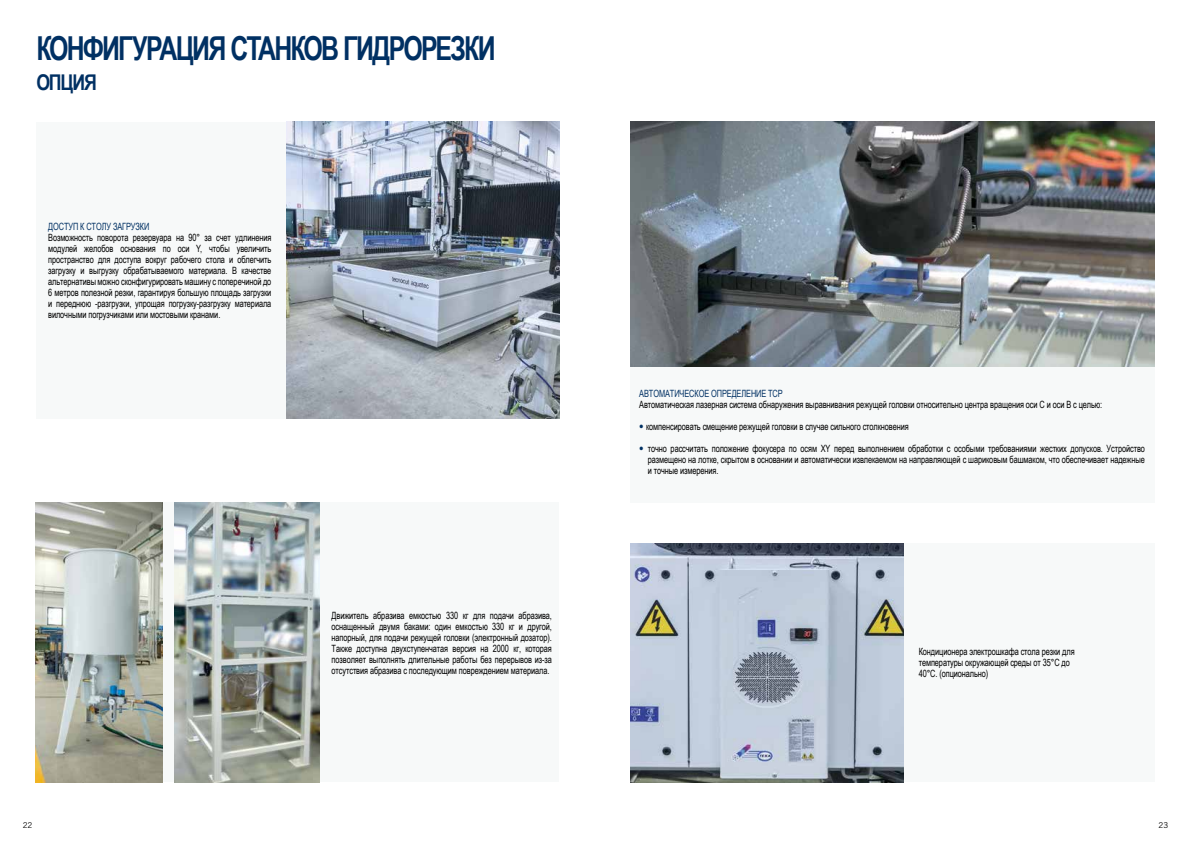
<style>
.page{position:relative;width:1191px;height:842px;background:#fff}
.page>*{position:absolute;margin:0;border:0;box-sizing:border-box;transform-origin:0 0}
.t1{font:700 33px "Arial Narrow";letter-spacing:-.06em;color:#003063;scale:.92 1}
.t2{font:700 21.7px "Arial Narrow";letter-spacing:-.055em;color:#003063}
.t3{font:10px/11px "Arial Narrow";letter-spacing:-.01em;color:#000;text-align:justify;scale:.9 1}
.t4{font:10px "Arial Narrow";letter-spacing:-.01em;color:#003063;scale:.9 1}
.t5{font:8px "Trade Gothic LT Std";color:#000}
.s1{font-family:"Trade Gothic LT Std";font-weight:300;color:#003063}
</style>
<div class="page">
<div style="left:631px;top:123px;width:524px;height:380px;background:#f7f9f9"></div>
<img style="left:631px;top:122px;width:523px;height:245px">
<div style="left:36px;top:122px;width:523px;height:296px;background:#f7f9f9"></div>
<div style="left:35px;top:503px;width:523px;height:279px;background:#f7f9f9"></div>
<img style="left:175px;top:503px;width:144px;height:279px">
<img style="left:287px;top:122px;width:272px;height:296px">
<img style="left:36px;top:503px;width:127px;height:279px">
<div style="left:631px;top:543px;width:523px;height:239px;background:#f7f9f9"></div>
<img style="left:631px;top:543px;width:273px;height:239px">
<h1 class="t1" style="left:36px;top:23px;width:500px">КОНФИГУРАЦИЯ СТАНКОВ ГИДРОРЕЗКИ</h1>
<h2 class="t2" style="left:36px;top:66px;width:62px">ОПЦИЯ</h2>
<p class="t4" style="left:48px;top:219px;width:114px">ДОСТУП К СТОЛУ ЗАГРУЗКИ</p>
<p class="t3" style="left:48px;top:232px;width:249px">Возможность поворота резервуара на 90° за счет удлинения модулей желобов основания по оси Y, чтобы увеличить пространство для доступа вокруг рабочего стола и облегчить загрузку и выгрузку обрабатываемого материала. В качестве альтернативы можно сконфигурировать машину с поперечиной до 6 метров полезной резки, гарантируя большую площадь загрузки и переднюю -разгрузки, упрощая погрузку-разгрузку материала вилочными погрузчиками или мостовыми кранами.</p>
<p class="t3" style="left:332px;top:609px;width:246px">Движитель абразива емкостью 330 кг для подачи абразива, оснащенный двумя баками: один емкостью 330 кг и другой, напорный, для подачи режущей головки (электронный дозатор).<br>Также доступна двухступенчатая версия на 2000 кг, которая позволяет выполнять длительные работы без перерывов из-за отсутствия абразива с последующим повреждением материала.</p>
<p class="t4" style="left:639px;top:386px;width:161px">АВТОМАТИЧЕСКОЕ ОПРЕДЕЛЕНИЕ TCP</p>
<p class="t3" style="left:639px;top:398px;width:516px">Автоматическая лазерная система обнаружения выравнивания режущей головки относительно центра вращения оси С и оси В с целью:</p>
<p class="t3" style="left:639px;top:420px;width:301px"><span class="s1">•</span> компенсировать смещение режущей головки в случае сильного столкновения</p>
<p class="t3" style="left:648px;top:442px;width:554px;text-indent:-9px"><span class="s1">•</span> точно рассчитать положение фокусера по осям XY перед выполнением обработки с особыми требованиями жестких допусков. Устройство размещено на лотке, скрытом в основании и автоматически извлекаемом на направляющей с шариковым башмаком, что обеспечивает надежные и точные измерения.</p>
<p class="t3" style="left:918px;top:646px;width:175px;text-align:left">Кондиционера электрошкафа стола резки для температуры окружающей среды от 35°С до<br>40°С. (опционально)</p>
<p class="t5" style="left:23px;top:820px;width:11px">22</p>
<p class="t5" style="left:1158px;top:820px;width:11px">23</p>
</div>
